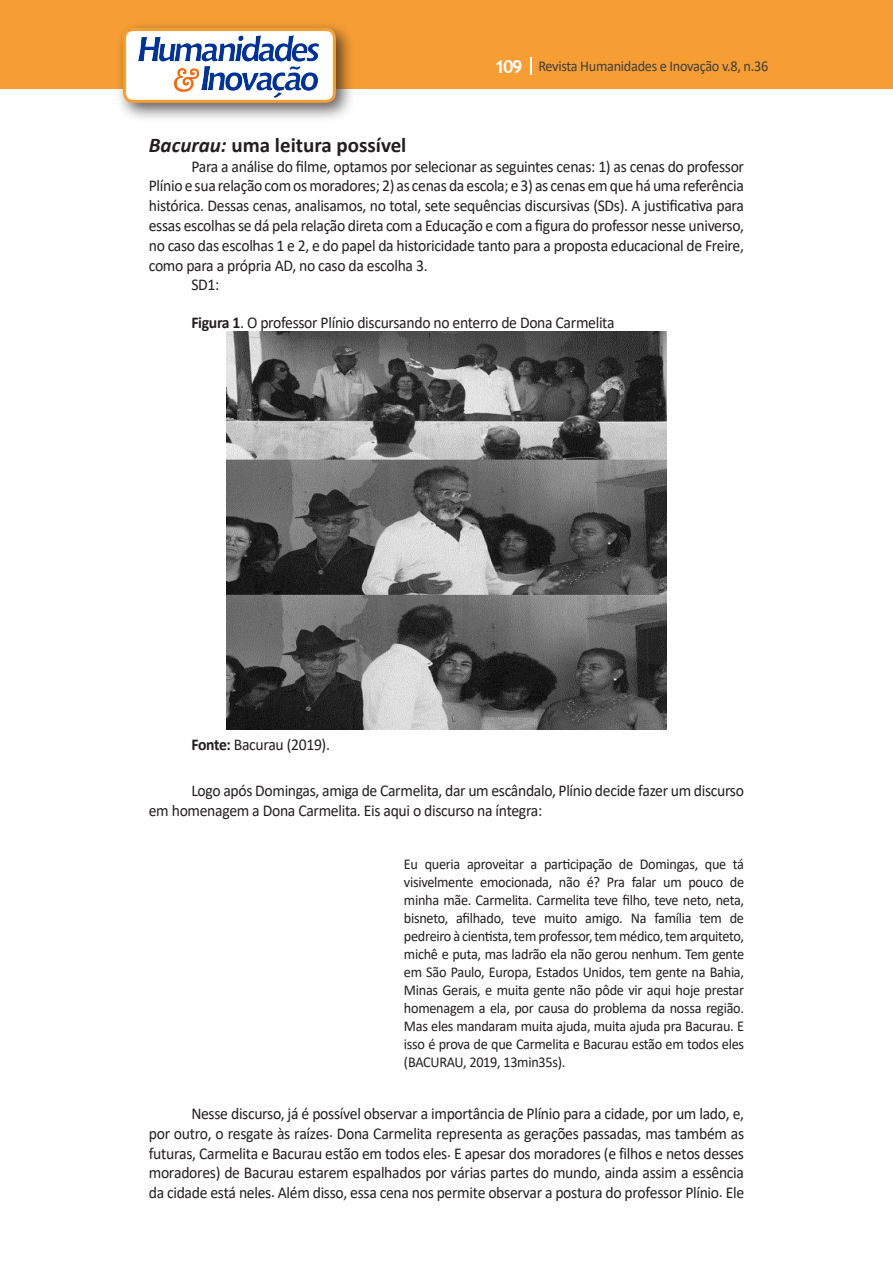
<style>
.page{position:relative;width:893px;height:1263px;background:#fff}
.page>*{position:absolute;margin:0;border:0;box-sizing:border-box;transform-origin:0 0}
.Titulo_2{font:700 21px "Calibri";color:#231f20}
.texto{font:16.5px/19.8px "Calibri";letter-spacing:-.02em;color:#231f20;text-align:justify;scale:.95 1}
.citacao{font:15px/18px "Calibri";letter-spacing:-.02em;color:#231f20;text-align:justify;scale:.95 1}
.t1{font:15px "Calibri";letter-spacing:-.02em;color:#3e3e3f;scale:.95 1}
.s1{font-family:"Trebuchet MS";font-weight:700;font-size:18px;color:#fff}
.s2{font-style:italic}
.s3{font-weight:700}
</style>
<div class="page">
<div style="left:0;top:0;width:893px;height:88px;background:#f69e34"></div>
<svg style="left:530px;top:57px;width:2px;height:18px"></svg>
<div style="left:115px;top:20px;width:241px;height:103px;background:#231f20;opacity:.75"></div>
<div style="left:125px;top:30px;width:209px;height:71px;background:#fff;border-radius:9px"></div>
<img style="left:138px;top:35px;width:181px;height:62px">
<div style="left:123px;top:28px;width:213px;height:75px;border:3px solid #f69e34;border-radius:9px"></div>
<img style="left:227px;top:332px;width:439px;height:398px">
<p class="t1" style="left:495px;top:56px;width:290px"><span class="s1">109</span> Revista Humanidades e Inovação v.8, n.36</p>
<p class="Titulo_2" style="left:149px;top:130px;width:259px"><span class="s2">Bacurau:</span> uma leitura possível</p>
<p class="texto" style="left:149px;top:156px;width:628px;text-indent:43px">Para a análise do filme, optamos por selecionar as seguintes cenas: 1) as cenas do professor Plínio e sua relação com os moradores; 2) as cenas da escola; e 3) as cenas em que há uma referência histórica. Dessas cenas, analisamos, no total, sete sequências discursivas (SDs). A justificativa para essas escolhas se dá pela relação direta com a Educação e com a figura do professor nesse universo, no caso das escolhas 1 e 2, e do papel da historicidade tanto para a proposta educacional de Freire, como para a própria AD, no caso da escolha 3.</p>
<p class="texto" style="left:191px;top:275px;width:31px">SD1:</p>
<p class="texto" style="left:191px;top:312px;width:447px"><span class="s3">Figura 1</span>. O professor Plínio discursando no enterro de Dona Carmelita</p>
<p class="texto" style="left:191px;top:734px;width:147px"><span class="s3">Fonte:</span> Bacurau (2019).</p>
<p class="texto" style="left:149px;top:781px;width:628px;text-indent:43px">Logo após Domingas, amiga de Carmelita, dar um escândalo, Plínio decide fazer um discurso em homenagem a Dona Carmelita. Eis aqui o discurso na íntegra:</p>
<p class="citacao" style="left:404px;top:854px;width:360px">Eu queria aproveitar a participação de Domingas, que tá visivelmente emocionada, não é? Pra falar um pouco de minha mãe. Carmelita. Carmelita teve filho, teve neto, neta, bisneto, afilhado, teve muito amigo. Na família tem de pedreiro à cientista, tem professor, tem médico, tem arquiteto, michê e puta, mas ladrão ela não gerou nenhum. Tem gente em São Paulo, Europa, Estados Unidos, tem gente na Bahia, Minas Gerais, e muita gente não pôde vir aqui hoje prestar homenagem a ela, por causa do problema da nossa região.<br>Mas eles mandaram muita ajuda, muita ajuda pra Bacurau. E isso é prova de que Carmelita e Bacurau estão em todos eles (BACURAU, 2019, 13min35s).</p>
<p class="texto" style="left:149px;top:1103px;width:628px;text-indent:43px">Nesse discurso, já é possível observar a importância de Plínio para a cidade, por um lado, e, por outro, o resgate às raízes. Dona Carmelita representa as gerações passadas, mas também as futuras, Carmelita e Bacurau estão em todos eles. E apesar dos moradores (e filhos e netos desses moradores) de Bacurau estarem espalhados por várias partes do mundo, ainda assim a essência da cidade está neles. Além disso, essa cena nos permite observar a postura do professor Plínio. Ele</p>
</div>
